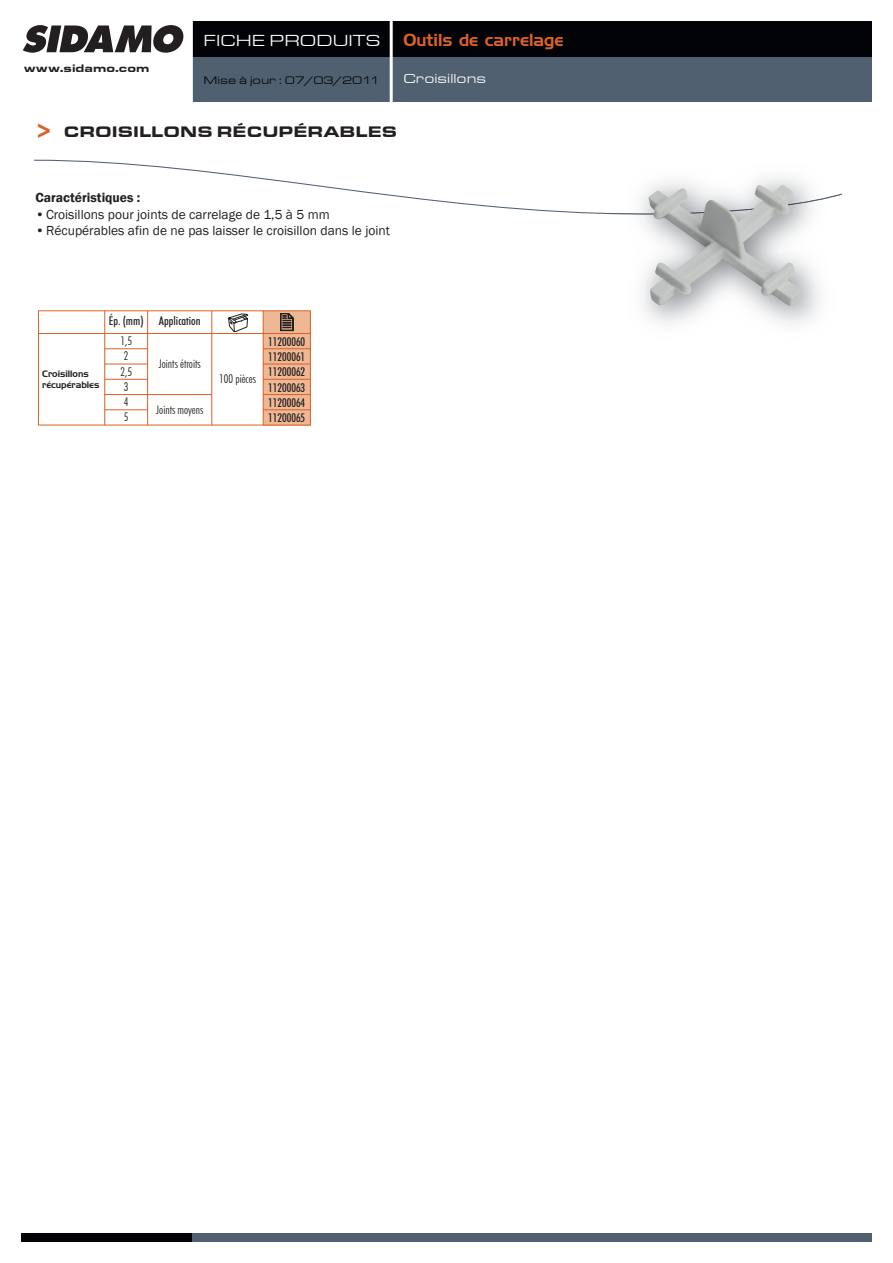
<style>
.page{position:relative;width:893px;height:1263px;background:#fff}
.page>*{position:absolute;margin:0;border:0;box-sizing:border-box;transform-origin:0 0}
.t1{font:16.8px "Handel Gothic BT";color:#db6126}
.t2{font:16.5px "Eurostar Regular Extended";color:#fff}
.t3{font:15.75px "Eurostar Black Extended";color:#231f20}
.t4{font:13.5px "Franklin Gothic";color:#231f20}
.t5{font:600 13.5px "Franklin Gothic";color:#231f20}
.t6{font:13.5px "Eurostar Regular Extended";color:#fff}
.t7{font:500 condensed 12px "Futura BT";color:#231f20}
.t8{font:300 condensed 12px "Futura BT";color:#231f20}
.t9{font:11.25px "Eurostar Regular Extended";color:#010307}
.t10{font:11.25px "Eurostar Black Extended";color:#231f20}
.t11{font:9px/10.8px "Handel Gothic BT";color:#231f20}
.s1{font-size:27px;color:#db6126}
</style>
<div class="page">
<div style="left:191px;top:21px;width:681px;height:47px;background:#010307"></div>
<div style="left:191px;top:57px;width:681px;height:45px;background:#516071"></div>
<div style="left:191px;top:1233px;width:681px;height:9px;background:#516071"></div>
<div style="left:21px;top:1233px;width:170px;height:9px;background:#010307"></div>
<hr style="left:390px;top:21px;width:3px;height:81px;background:#fff">
<hr style="left:190px;top:21px;width:3px;height:81px;background:#fff">
<svg style="left:23px;top:25px;width:160px;height:28px"></svg>
<svg style="left:34px;top:159px;width:576px;height:56px"></svg>
<img style="left:610px;top:194px;width:232px;height:20px">
<img style="left:648px;top:185px;width:153px;height:121px">
<svg style="left:228px;top:314px;width:20px;height:18px"></svg>
<div style="left:263px;top:311px;width:48px;height:22px;background:#efb895"></div>
<svg style="left:280px;top:313px;width:14px;height:18px"></svg>
<div style="left:263px;top:333px;width:48px;height:16px;background:#efb895"></div>
<div style="left:263px;top:349px;width:48px;height:15px;background:#efb895"></div>
<div style="left:263px;top:364px;width:48px;height:15px;background:#efb895"></div>
<div style="left:263px;top:379px;width:48px;height:15px;background:#efb895"></div>
<div style="left:263px;top:394px;width:48px;height:16px;background:#efb895"></div>
<div style="left:263px;top:410px;width:48px;height:15px;background:#efb895"></div>
<hr style="left:38px;top:311px;width:1px;height:114px;background:#db6126">
<hr style="left:104px;top:311px;width:1px;height:114px;background:#db6126">
<hr style="left:147px;top:311px;width:1px;height:114px;background:#db6126">
<hr style="left:212px;top:311px;width:1px;height:114px;background:#db6126">
<hr style="left:263px;top:311px;width:1px;height:114px;background:#db6126">
<hr style="left:310px;top:311px;width:1px;height:114px;background:#db6126">
<hr style="left:38px;top:311px;width:273px;height:1px;background:#db6126">
<hr style="left:38px;top:333px;width:273px;height:1px;background:#db6126">
<hr style="left:105px;top:348px;width:43px;height:1px;background:#db6126">
<hr style="left:263px;top:348px;width:48px;height:1px;background:#db6126">
<hr style="left:105px;top:364px;width:43px;height:1px;background:#db6126">
<hr style="left:263px;top:364px;width:48px;height:1px;background:#db6126">
<hr style="left:105px;top:379px;width:43px;height:1px;background:#db6126">
<hr style="left:263px;top:379px;width:48px;height:1px;background:#db6126">
<hr style="left:105px;top:394px;width:107px;height:1px;background:#db6126">
<hr style="left:263px;top:394px;width:48px;height:1px;background:#db6126">
<hr style="left:105px;top:409px;width:43px;height:1px;background:#db6126">
<hr style="left:263px;top:409px;width:48px;height:1px;background:#db6126">
<hr style="left:38px;top:425px;width:273px;height:1px;background:#db6126">
<p class="t10" style="left:24px;top:61px;width:127px">www.sidamo.com</p>
<p class="t2" style="left:203px;top:30px;width:178px">FICHE PRODUITS</p>
<p class="t9" style="left:203px;top:73px;width:178px">Mise à jour : 07/03/2011</p>
<p class="t1" style="left:403px;top:30px;width:162px">Outils de carrelage</p>
<p class="t6" style="left:403px;top:70px;width:84px">Croisillons</p>
<p class="t3" style="left:31px;top:122px;width:367px"><span class="s1">&gt;</span> CROISILLONS RÉCUPÉRABLES</p>
<p class="t5" style="left:36px;top:190px;width:106px">Caractéristiques :</p>
<p class="t4" style="left:36px;top:206px;width:296px">•Croisillons pour joints de carrelage de 1,5 à 5 mm</p>
<p class="t4" style="left:36px;top:222px;width:356px">•Récupérables afin de ne pas laisser le croisillon dans le joint</p>
<p class="t11" style="left:42px;top:368px;width:59px">Croisillons récupérables</p>
<p class="t7" style="left:109px;top:314px;width:36px">Ép. (mm)</p>
<p class="t7" style="left:159px;top:314px;width:43px">Application</p>
<p class="t8" style="left:120px;top:333px;width:13px">1,5</p>
<p class="t7" style="left:268px;top:334px;width:38px">11200060</p>
<p class="t8" style="left:124px;top:349px;width:6px">2</p>
<p class="t7" style="left:268px;top:349px;width:38px">11200061</p>
<p class="t8" style="left:120px;top:364px;width:13px">2,5</p>
<p class="t7" style="left:268px;top:365px;width:38px">11200062</p>
<p class="t8" style="left:124px;top:379px;width:6px">3</p>
<p class="t7" style="left:268px;top:380px;width:38px">11200063</p>
<p class="t8" style="left:124px;top:394px;width:6px">4</p>
<p class="t8" style="left:156px;top:402px;width:48px">Joints moyens</p>
<p class="t8" style="left:159px;top:356px;width:43px">Joints étroits</p>
<p class="t8" style="left:219px;top:372px;width:38px">100 pièces</p>
<p class="t7" style="left:268px;top:395px;width:38px">11200064</p>
<p class="t8" style="left:124px;top:410px;width:6px">5</p>
<p class="t7" style="left:268px;top:410px;width:38px">11200065</p>
</div>
